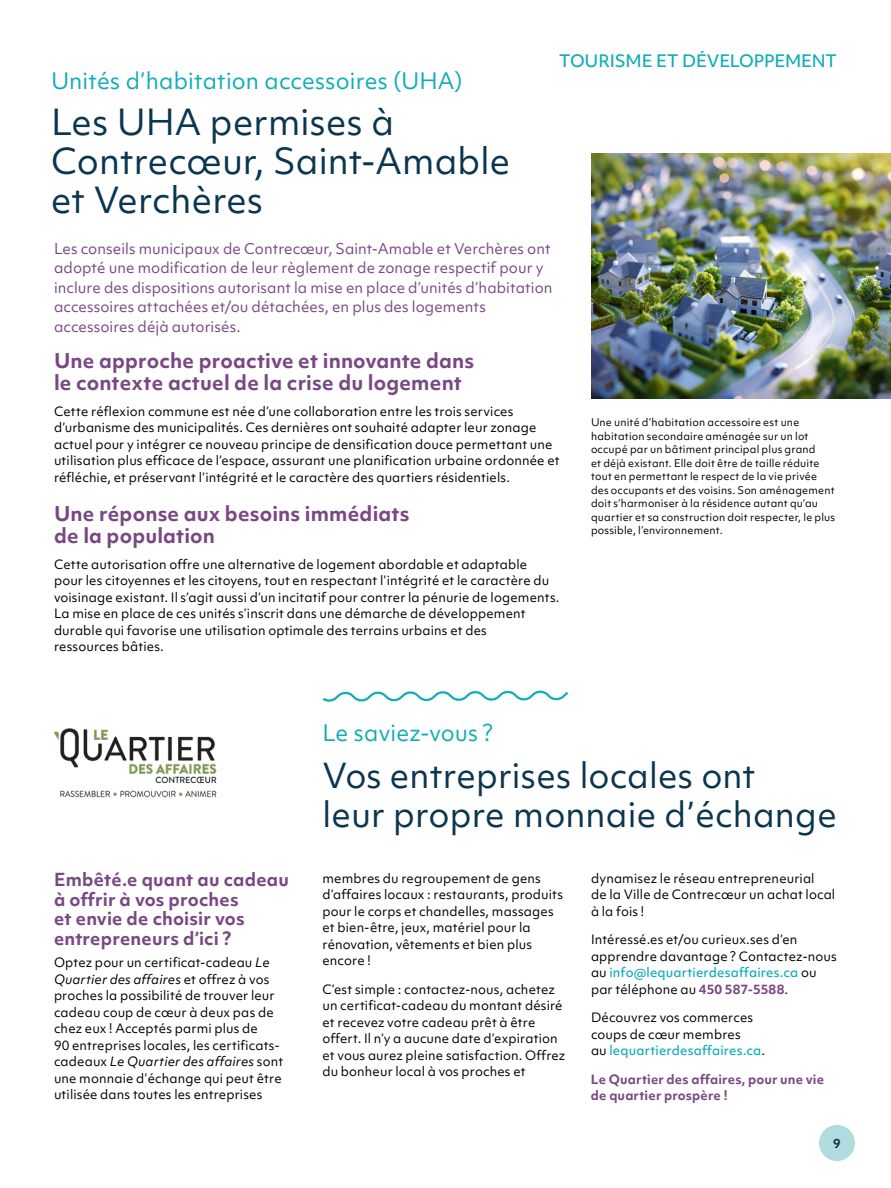
<style>
.page{position:relative;width:891px;height:1188px;background:#fff}
.page>*{position:absolute;margin:0;border:0;box-sizing:border-box;transform-origin:0 0}
.t1{font:34.5px/39px "Objektiv Mk 1";color:#0b3650}
.t2{font:33px/39px "Objektiv Mk 1";letter-spacing:.005em;color:#0b3650}
.t3{font:21.75px "Objektiv Mk 1";letter-spacing:.005em;color:#11adb8}
.t4{font:700 19.5px/22.5px "Objektiv Mk 1";letter-spacing:.01em;color:#794884}
.t5{font:700 17.25px/19.5px "Objektiv Mk 1";letter-spacing:.01em;color:#794884}
.t6{font:500 16.5px "Objektiv Mk 1";letter-spacing:-.015em;color:#11adb8}
.t7{font:14.25px/19.5px "Objektiv Mk 1";letter-spacing:.005em;color:#794884}
.t8{font:12.3px/16.5px "Objektiv Mk 1";letter-spacing:.01em;color:#000}
.t9{font:700 12.3px/16.5px "Objektiv Mk 1";letter-spacing:.015em;color:#794884}
.t10{font:700 12px "Objektiv Mk 1";color:#0b3650}
.t11{font:10.2px/13.5px "Objektiv Mk 1";letter-spacing:.015em;color:#000}
.s1{font-style:italic}
.s2{font-weight:500;color:#11adb8}
.s3{font-weight:700;color:#794884}
</style>
<div class="page">
<svg style="left:323px;top:690px;width:246px;height:12px"></svg>
<img style="left:591px;top:153px;width:300px;height:246px">
<img style="left:54px;top:728px;width:163px;height:70px">
<div style="left:819px;top:1125px;width:36px;height:36px;background:#b0dcdd;border-radius:50%"></div>
<h3 class="t6" style="left:559px;top:49px;width:279px">TOURISME ET DÉVELOPPEMENT</h3>
<h3 class="t3" style="left:51px;top:65px;width:413px">Unités d’habitation accessoires (UHA)</h3>
<h1 class="t1" style="left:51px;top:102px;width:461px">Les UHA permises à<br>Contrecœur, Saint-Amable et Verchères</h1>
<p class="t7" style="left:54px;top:239px;width:500px">Les conseils municipaux de Contrecœur, Saint-Amable et Verchères ont adopté une modification de leur règlement de zonage respectif pour y inclure des dispositions autorisant la mise en place d’unités d’habitation accessoires attachées et/ou détachées, en plus des logements accessoires déjà autorisés.</p>
<h3 class="t4" style="left:54px;top:349px;width:422px">Une approche proactive et innovante dans le contexte actuel de la crise du logement</h3>
<p class="t8" style="left:54px;top:403px;width:507px">Cette réflexion commune est née d’une collaboration entre les trois services d’urbanisme des municipalités. Ces dernières ont souhaité adapter leur zonage actuel pour y intégrer ce nouveau principe de densification douce permettant une utilisation plus efficace de l’espace, assurant une planification urbaine ordonnée et réfléchie, et préservant l’intégrité et le caractère des quartiers résidentiels.</p>
<h3 class="t4" style="left:54px;top:502px;width:357px">Une réponse aux besoins immédiats de la population</h3>
<p class="t8" style="left:54px;top:556px;width:507px">Cette autorisation offre une alternative de logement abordable et adaptable<br>pour les citoyennes et les citoyens, tout en respectant l’intégrité et le caractère du voisinage existant. Il s’agit aussi d’un incitatif pour contrer la pénurie de logements.<br>La mise en place de ces unités s’inscrit dans une démarche de développement durable qui favorise une utilisation optimale des terrains urbains et des<br>ressources bâties.</p>
<p class="t11" style="left:591px;top:416px;width:246px">Une unité d’habitation accessoire est une habitation secondaire aménagée sur un lot occupé par un bâtiment principal plus grand<br>et déjà existant. Elle doit être de taille réduite tout en permettant le respect de la vie privée des occupants et des voisins. Son aménagement doit s’harmoniser à la résidence autant qu’au quartier et sa construction doit respecter, le plus possible, l’environnement.</p>
<h3 class="t5" style="left:54px;top:870px;width:237px">Embêté.e quant au cadeau à offrir à vos proches<br>et envie de choisir vos entrepreneurs d’ici ?</h3>
<p class="t8" style="left:54px;top:954px;width:231px">Optez pour un certificat-cadeau <span class="s1">Le Quartier des affaires</span> et offrez à vos proches la possibilité de trouver leur cadeau coup de cœur à deux pas de chez eux ! Acceptés parmi plus de<br>90 entreprises locales, les certificats&shy;cadeaux <span class="s1">Le Quartier des affaires</span> sont une monnaie d’échange qui peut être utilisée dans toutes les entreprises</p>
<h3 class="t3" style="left:322px;top:718px;width:172px">Le saviez-vous ?</h3>
<h2 class="t2" style="left:322px;top:756px;width:516px">Vos entreprises locales ont<br>leur propre monnaie d’échange</h2>
<p class="t8" style="left:323px;top:870px;width:242px">membres du regroupement de gens d’affaires locaux : restaurants, produits pour le corps et chandelles, massages et bien-être, jeux, matériel pour la rénovation, vêtements et bien plus encore !</p>
<p class="t8" style="left:323px;top:981px;width:244px">C’est simple : contactez-nous, achetez un certificat-cadeau du montant désiré et recevez votre cadeau prêt à être offert. Il n’y a aucune date d’expiration et vous aurez pleine satisfaction. Offrez du bonheur local à vos proches et</p>
<p class="t8" style="left:591px;top:870px;width:246px">dynamisez le réseau entrepreneurial<br>de la Ville de Contrecœur un achat local à la fois !</p>
<p class="t8" style="left:591px;top:931px;width:247px">Intéressé.es et/ou curieux.ses d’en apprendre davantage ? Contactez-nous au <span class="s2">info@lequartierdesaffaires.ca</span> ou par téléphone au <span class="s3">450 587-5588</span>.</p>
<p class="t8" style="left:591px;top:1009px;width:176px">Découvrez vos commerces coups de cœur membres<br>au <span class="s2">lequartierdesaffaires.ca</span>.</p>
<p class="t9" style="left:591px;top:1070px;width:235px">Le Quartier des affaires, pour une vie de quartier prospère !</p>
<p class="t10" style="left:833px;top:1135px;width:9px">9</p>
</div>
